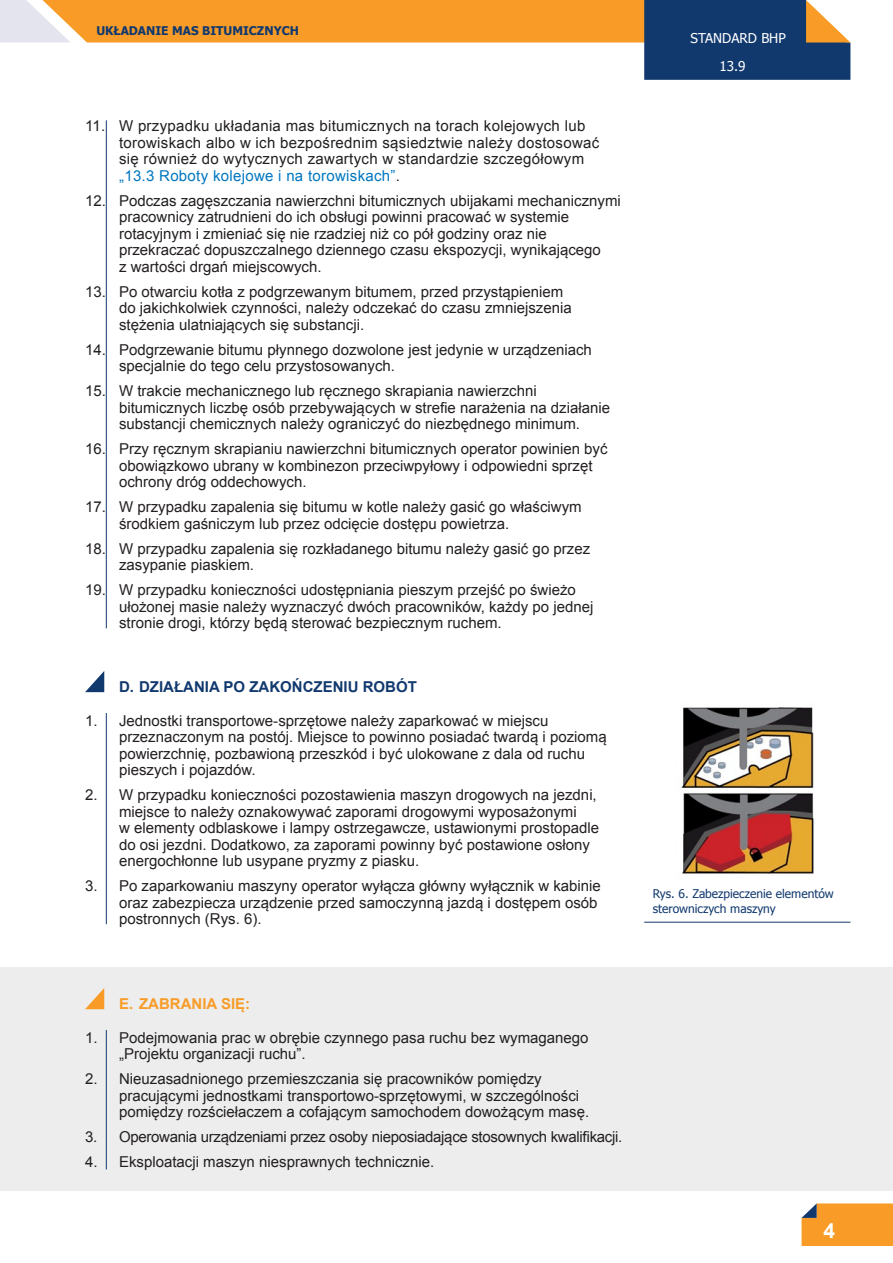
<style>
.page{position:relative;width:893px;height:1263px;background:#fff}
.page>*{position:absolute;margin:0;border:0;box-sizing:border-box;transform-origin:0 0}
.tekst{font:700 21px "Arial";color:#fff}
.Tekst_numerowany{font:15px/16.5px "Arial";color:#231f20}
.Tekst_numerowany-2{font:15px/16.5px "Arial";letter-spacing:.02em;color:#231f20}
.Tekst_numerowany-3{font:15px "Arial";letter-spacing:-.02em;color:#231f20}
.Tytulik{font:700 15px "Arial";color:#11396e}
.Tytulik-2{font:700 15px "Arial";color:#f89c27}
.t1{font:13.5px "Tahoma";color:#fff}
.podpis_zdjęcia{font:12px/15px "Tahoma";color:#11396e}
.t2{font:700 12px "Tahoma";color:#11396e}
.s1{color:#0077c0}
</style>
<div class="page">
<svg style="left:0;top:0;width:850px;height:80px"></svg>
<svg style="left:801px;top:1203px;width:92px;height:43px;background:#f19d32"></svg>
<hr style="left:106px;top:120px;width:1px;height:508px;background:#11396e">
<svg style="left:85px;top:671px;width:19px;height:21px"></svg>
<hr style="left:106px;top:713px;width:1px;height:211px;background:#11396e">
<div style="left:0;top:967px;width:893px;height:224px;background:#ededee"></div>
<svg style="left:85px;top:988px;width:19px;height:21px"></svg>
<hr style="left:106px;top:1030px;width:1px;height:139px;background:#11396e">
<img style="left:681px;top:707px;width:133px;height:170px">
<hr style="left:644px;top:922px;width:206px;height:1px;background:#11396e">
<p class="t2" style="left:96px;top:23px;width:204px">UKŁADANIE MAS BITUMICZNYCH</p>
<p class="Tekst_numerowany-2" style="left:119px;top:118px;width:482px;text-indent:-34px">11. W przypadku układania mas bitumicznych na torach kolejowych lub torowiskach albo w ich bezpośrednim sąsiedztwie należy dostosować się również do wytycznych zawartych w standardzie szczegółowym <span class="s1">„13.3 Roboty kolejowe i na torowiskach”</span>.</p>
<p class="Tekst_numerowany" style="left:119px;top:192px;width:503px;text-indent:-34px">12. Podczas zagęszczania nawierzchni bitumicznych ubijakami mechanicznymi pracownicy zatrudnieni do ich obsługi powinni pracować w systemie rotacyjnym i zmieniać się nie rzadziej niż co pół godziny oraz nie przekraczać dopuszczalnego dziennego czasu ekspozycji, wynikającego<br>z wartości drgań miejscowych.</p>
<p class="Tekst_numerowany" style="left:119px;top:283px;width:454px;text-indent:-34px">13. Po otwarciu kotła z podgrzewanym bitumem, przed przystąpieniem do jakichkolwiek czynności, należy odczekać do czasu zmniejszenia stężenia ulatniających się substancji.</p>
<p class="Tekst_numerowany" style="left:119px;top:341px;width:474px;text-indent:-34px">14. Podgrzewanie bitumu płynnego dozwolone jest jedynie w urządzeniach specjalnie do tego celu przystosowanych.</p>
<p class="Tekst_numerowany" style="left:119px;top:383px;width:493px;text-indent:-34px">15. W trakcie mechanicznego lub ręcznego skrapiania nawierzchni bitumicznych liczbę osób przebywających w strefie narażenia na działanie substancji chemicznych należy ograniczyć do niezbędnego minimum.</p>
<p class="Tekst_numerowany" style="left:119px;top:441px;width:490px;text-indent:-34px">16. Przy ręcznym skrapianiu nawierzchni bitumicznych operator powinien być obowiązkowo ubrany w kombinezon przeciwpyłowy i odpowiedni sprzęt ochrony dróg oddechowych.</p>
<p class="Tekst_numerowany" style="left:119px;top:499px;width:464px;text-indent:-34px">17. W przypadku zapalenia się bitumu w kotle należy gasić go właściwym środkiem gaśniczym lub przez odcięcie dostępu powietrza.</p>
<p class="Tekst_numerowany" style="left:119px;top:540px;width:473px;text-indent:-34px">18. W przypadku zapalenia się rozkładanego bitumu należy gasić go przez zasypanie piaskiem.</p>
<p class="Tekst_numerowany" style="left:119px;top:582px;width:476px;text-indent:-34px">19. W przypadku konieczności udostępniania pieszym przejść po świeżo ułożonej masie należy wyznaczyć dwóch pracowników, każdy po jednej stronie drogi, którzy będą sterować bezpiecznym ruchem.</p>
<p class="Tytulik" style="left:119px;top:677px;width:299px">D. DZIAŁANIA PO ZAKOŃCZENIU ROBÓT</p>
<p class="Tekst_numerowany" style="left:119px;top:712px;width:489px;text-indent:-34px">1. Jednostki transportowe-sprzętowe należy zaparkować w miejscu przeznaczonym na postój. Miejsce to powinno posiadać twardą i poziomą powierzchnię, pozbawioną przeszkód i być ulokowane z dala od ruchu pieszych i pojazdów.</p>
<p class="Tekst_numerowany" style="left:119px;top:787px;width:482px;text-indent:-34px">2. W przypadku konieczności pozostawienia maszyn drogowych na jezdni, miejsce to należy oznakowywać zaporami drogowymi wyposażonymi<br>w elementy odblaskowe i lampy ostrzegawcze, ustawionymi prostopadle do osi jezdni. Dodatkowo, za zaporami powinny być postawione osłony energochłonne lub usypane pryzmy z piasku.</p>
<p class="Tekst_numerowany" style="left:119px;top:878px;width:483px;text-indent:-34px">3. Po zaparkowaniu maszyny operator wyłącza główny wyłącznik w kabinie oraz zabezpiecza urządzenie przed samoczynną jazdą i dostępem osób postronnych (Rys. 6).</p>
<p class="Tytulik-2" style="left:119px;top:994px;width:133px">E. ZABRANIA SIĘ:</p>
<p class="Tekst_numerowany" style="left:119px;top:1029px;width:471px;text-indent:-34px">1. Podejmowania prac w obrębie czynnego pasa ruchu bez wymaganego „Projektu organizacji ruchu”.</p>
<p class="Tekst_numerowany" style="left:119px;top:1071px;width:472px;text-indent:-34px">2. Nieuzasadnionego przemieszczania się pracowników pomiędzy pracującymi jednostkami transportowo-sprzętowymi, w szczególności pomiędzy rozściełaczem a cofającym samochodem dowożącym masę.</p>
<p class="Tekst_numerowany-3" style="left:85px;top:1127px;width:539px">3. Operowania urządzeniami przez osoby nieposiadające stosownych kwalifikacji.</p>
<p class="Tekst_numerowany" style="left:85px;top:1154px;width:351px">4. Eksploatacji maszyn niesprawnych technicznie.</p>
<p class="t1" style="left:691px;top:29px;width:97px">STANDARD BHP</p>
<p class="t1" style="left:719px;top:57px;width:28px">13.9</p>
<p class="podpis_zdjęcia" style="left:653px;top:886px;width:183px">Rys. 6. Zabezpieczenie elementów sterowniczych maszyny</p>
<p class="tekst" style="left:823px;top:1217px;width:13px">4</p>
</div>
